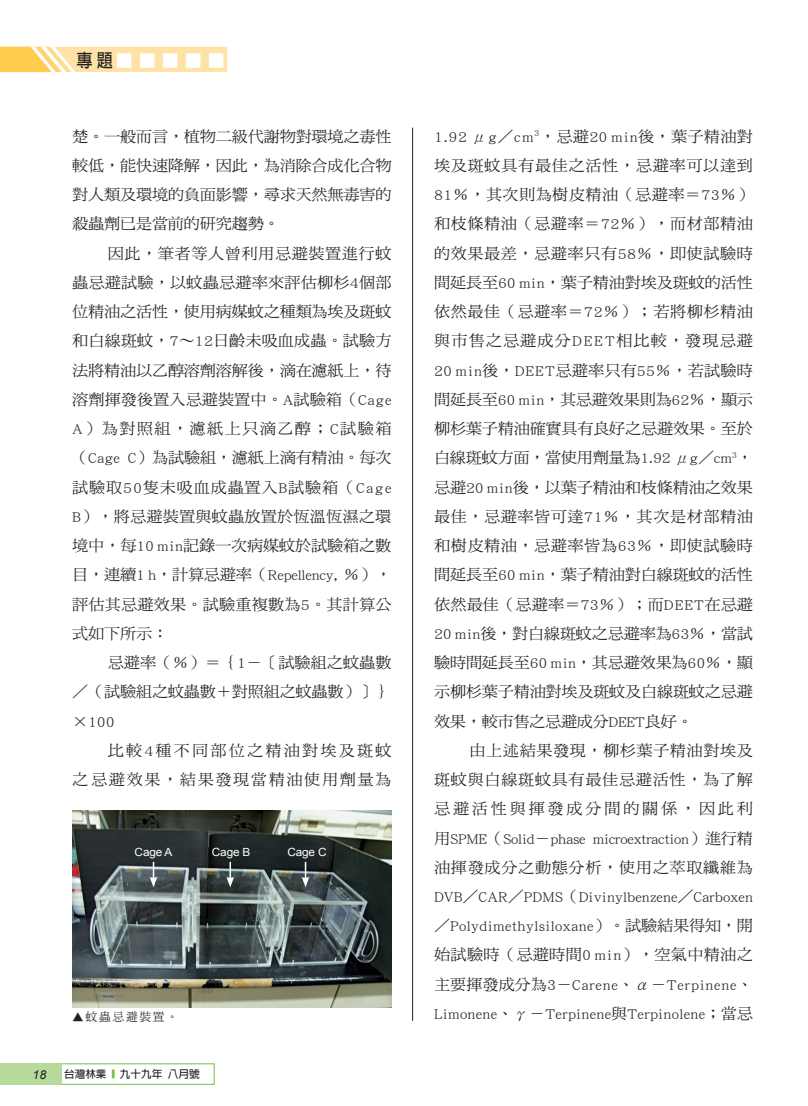
<style>
.page{position:relative;width:808px;height:1106px;background:#fff}
.page>*{position:absolute;margin:0;border:0;box-sizing:border-box;transform-origin:0 0}
.內文{font:15.45px/29.2px "DF Ming Std W5";letter-spacing:-.015em;color:#231f20;text-align:justify;scale:1.05 1}
.內文-2{font:15.45px "DF Ming Std W5";letter-spacing:.015em;color:#231f20;scale:1.05 1}
.內文-3{font:15.45px/29.2px "DF Ming Std W5";letter-spacing:.13em;color:#231f20;text-align:right;scale:1.05 1}
.t1{font:700 14.4px "AR Hei B5";color:#fff}
.t2{font:italic 12.15px "Arial";color:#231f20}
.照片說{font:11.7px "DF Ming Std W5";letter-spacing:.15em;color:#231f20}
.表格內-內文{font:11.25px "Arial";letter-spacing:-.015em;color:#fff;scale:1.05 1}
.t3{font:700 10.65px "AR Hei B5";color:#231f20}
.s1{font-size:18px;color:#231f20}
.s2{color:#71bf44}
</style>
<div class="page">
<div style="left:0;top:1063px;width:62px;height:21px;background:#b6da9b"></div>
<svg style="left:0;top:47px;width:227px;height:25px;background:#fedf98"></svg>
<hr style="left:412px;top:128px;width:1px;height:892px;background:#231f20">
<img style="left:72px;top:810px;width:319px;height:197px">
<svg style="left:150px;top:861px;width:7px;height:26px"></svg>
<svg style="left:226px;top:861px;width:8px;height:26px"></svg>
<svg style="left:302px;top:861px;width:7px;height:26px"></svg>
<p class="t1" style="left:77px;top:53px;width:149px"><span class="s1">專題</span>█████</p>
<p class="內文" style="left:72px;top:121px;width:306px">楚。一般而言，植物二級代謝物對環境之毒性較低，能快速降解，因此，為消除合成化合物對人類及環境的負面影響，尋求天然無毒害的殺蟲劑已是當前的研究趨勢。</p>
<p class="內文" style="left:72px;top:238px;width:306px;text-indent:35px">因此，筆者等人曾利用忌避裝置進行蚊蟲忌避試驗，以蚊蟲忌避率來評估柳杉4個部位精油之活性，使用病媒蚊之種類為埃及斑蚊和白線斑蚊，7∼12日齡未吸血成蟲。試驗方法將精油以乙醇溶劑溶解後，滴在濾紙上，待溶劑揮發後置入忌避裝置中。A試驗箱（Cage A）為對照組，濾紙上只滴乙醇；C試驗箱（Cage C）為試驗組，濾紙上滴有精油。每次試驗取50隻未吸血成蟲置入B試驗箱（Cage B），將忌避裝置與蚊蟲放置於恆溫恆濕之環境中，每10 min記錄一次病媒蚊於試驗箱之數目，連續1 h，計算忌避率（Repellency, ％），評估其忌避效果。試驗重複數為5。其計算公式如下所示：</p>
<p class="內文" style="left:72px;top:647px;width:306px;text-indent:35px">忌避率（％）＝｛1－〔試驗組之蚊蟲數／（試驗組之蚊蟲數＋對照組之蚊蟲數）〕｝×100</p>
<p class="內文-3" style="left:72px;top:735px;width:306px">比較4種不同部位之精油對埃及斑蚊<br>之忌避效果，結果發現當精油使用劑量為</p>
<p class="表格內-內文" style="left:135px;top:845px;width:38px">Cage A</p>
<p class="表格內-內文" style="left:212px;top:845px;width:38px">Cage B</p>
<p class="表格內-內文" style="left:287px;top:845px;width:39px">Cage C</p>
<p class="內文" style="left:434px;top:121px;width:305px">1.92 μg／cm<sup>3</sup>，忌避20 min後，葉子精油對埃及斑蚊具有最佳之活性，忌避率可以達到81％，其次則為樹皮精油（忌避率＝73％）和枝條精油（忌避率＝72％），而材部精油的效果最差，忌避率只有58％，即使試驗時間延長至60 min，葉子精油對埃及斑蚊的活性依然最佳（忌避率＝72％）；若將柳杉精油與市售之忌避成分DEET相比較，發現忌避20 min後，DEET忌避率只有55％，若試驗時間延長至60 min，其忌避效果則為62％，顯示柳杉葉子精油確實具有良好之忌避效果。至於白線斑蚊方面，當使用劑量為1.92 μg／cm<sup>3</sup>，忌避20 min後，以葉子精油和枝條精油之效果最佳，忌避率皆可達71％，其次是材部精油和樹皮精油，忌避率皆為63％，即使試驗時間延長至60 min，葉子精油對白線斑蚊的活性依然最佳（忌避率＝73％）；而DEET在忌避20 min後，對白線斑蚊之忌避率為63％，當試驗時間延長至60 min，其忌避效果為60％，顯示柳杉葉子精油對埃及斑蚊及白線斑蚊之忌避效果，較市售之忌避成分DEET良好。</p>
<p class="內文" style="left:434px;top:735px;width:305px;text-indent:35px">由上述結果發現，柳杉葉子精油對埃及斑蚊與白線斑蚊具有最佳忌避活性，為了解忌避活性與揮發成分間的關係，因此利用SPME（Solid－phase microextraction）進行精油揮發成分之動態分析，使用之萃取纖維為DVB／CAR／PDMS（Divinylbenzene／Carboxen／Polydimethylsiloxane）。試驗結果得知，開始試驗時（忌避時間0 min），空氣中精油之主要揮發成分為3－Carene、α－Terpinene、</p>
<p class="照片說" style="left:72px;top:1010px;width:107px">▲蚊蟲忌避裝置。</p>
<p class="內文-2" style="left:434px;top:1005px;width:305px">Limonene、γ－Terpinene與Terpinolene；當忌</p>
<p class="t2" style="left:33px;top:1066px;width:15px">18</p>
<p class="t3" style="left:64px;top:1068px;width:137px">台灣林業 <span class="s2">■</span> 九十九年 八月號</p>
</div>
